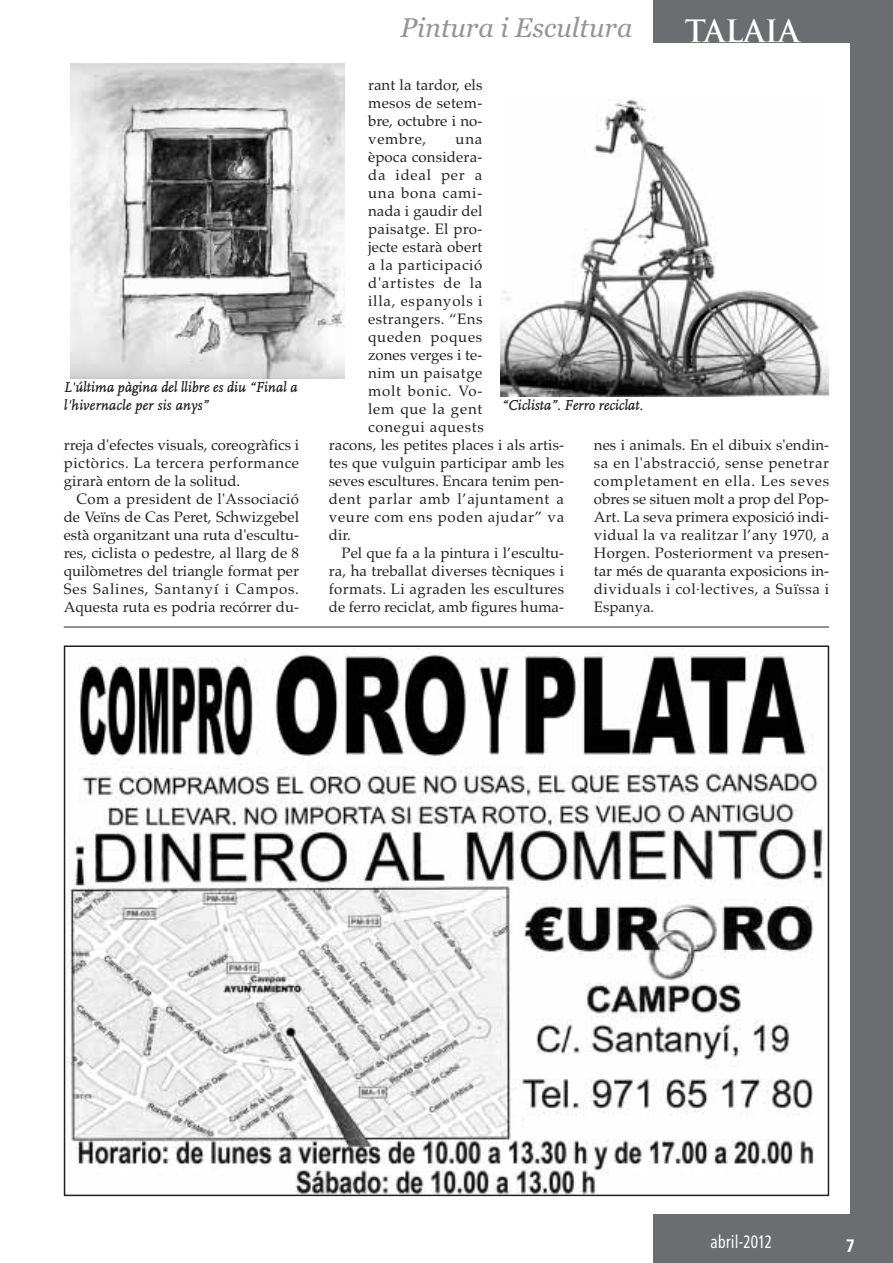
<style>
.page{position:relative;width:893px;height:1263px;background:#fff}
.page>*{position:absolute;margin:0;border:0;box-sizing:border-box;transform-origin:0 0}
.t1{font:700 30px "Trajan";color:#fff}
.t2{font:italic 27px "Georgia";color:#939598}
.t3{font:18px "Transit";color:#fff;scale:.85 1}
.t4{font:700 18px "Transit";color:#fff}
.t5{font:15px/18px "Palatino";letter-spacing:.015em;color:#231f20;text-align:justify}
.t6{font:15px "Palatino";letter-spacing:.05em;color:#231f20}
.t7{font:italic 600 15px/18px "FF Scala";letter-spacing:-.01em;color:#231f20}
.t8{font:15px "Palatino";letter-spacing:.035em;color:#231f20}
.t9{font:15px "Palatino";letter-spacing:.045em;color:#231f20}
</style>
<div class="page">
<div style="left:654px;top:0;width:239px;height:43px;background:#6c6d70"></div>
<div style="left:654px;top:1214px;width:239px;height:49px;background:#6c6d70"></div>
<div style="left:850px;top:0;width:43px;height:1223px;background:#6c6d70"></div>
<img style="left:67px;top:648px;width:756px;height:545px">
<hr style="left:64px;top:627px;width:765px;height:1px;background:#231f20">
<img style="left:70px;top:64px;width:275px;height:314px">
<img style="left:500px;top:97px;width:328px;height:299px">
<p class="t7" style="left:64px;top:380px;width:235px">L'última pàgina del llibre es diu “Final a l'hivernacle per sis anys”</p>
<p class="t5" style="left:64px;top:438px;width:237px">rreja d'efectes visuals, coreogràfics i pictòrics. La tercera performance girarà entorn de la solitud.</p>
<p class="t5" style="left:64px;top:492px;width:237px;text-indent:13px">Com a president de l'Associació de Veïns de Cas Peret, Schwizgebel està organitzant una ruta d'escultu&shy;res, ciclista o pedestre, al llarg de 8 quilòmetres del triangle format per Ses Salines, Santanyí i Campos.<br>Aquesta ruta es podria recórrer du-</p>
<h2 class="t2" style="left:401px;top:16px;width:233px">Pintura i Escultura</h2>
<h1 class="t1" style="left:685px;top:14px;width:116px">TALAIA</h1>
<p class="t5" style="left:368px;top:78px;width:116px">rant la tardor, els mesos de setem&shy;bre, octubre i no&shy;vembre,</p>
<p class="t5" style="left:456px;top:132px;width:28px">una</p>
<p class="t5" style="left:368px;top:150px;width:116px">època considera-</p>
<p class="t6" style="left:368px;top:169px;width:116px">da ideal per a</p>
<p class="t6" style="left:368px;top:187px;width:116px">una bona cami-</p>
<p class="t5" style="left:368px;top:204px;width:116px">nada i gaudir del</p>
<p class="t5" style="left:368px;top:222px;width:116px">paisatge. El pro-</p>
<p class="t5" style="left:368px;top:240px;width:116px">jecte estarà obert</p>
<p class="t8" style="left:368px;top:259px;width:116px">a la participació</p>
<p class="t6" style="left:368px;top:277px;width:116px">d'artistes de la</p>
<p class="t6" style="left:368px;top:295px;width:116px">illa, espanyols i</p>
<p class="t5" style="left:368px;top:312px;width:116px">estrangers. “Ens</p>
<p class="t6" style="left:368px;top:331px;width:116px">queden poques</p>
<p class="t5" style="left:368px;top:348px;width:116px">zones verges i te-</p>
<p class="t8" style="left:368px;top:367px;width:116px">nim un paisatge</p>
<p class="t6" style="left:368px;top:385px;width:116px">molt bonic. Vo-</p>
<p class="t6" style="left:368px;top:403px;width:116px">lem que la gent</p>
<p class="t9" style="left:368px;top:421px;width:117px">conegui aquests</p>
<p class="t5" style="left:329px;top:438px;width:237px">racons, les petites places i als artis-</p>
<p class="t5" style="left:329px;top:456px;width:237px">tes que vulguin participar amb les</p>
<p class="t5" style="left:329px;top:474px;width:237px">seves escultures. Encara tenim pen-</p>
<p class="t6" style="left:329px;top:493px;width:237px">dent parlar amb l’ajuntament a</p>
<p class="t6" style="left:329px;top:511px;width:237px">veure com ens poden ajudar” va</p>
<p class="t5" style="left:329px;top:528px;width:24px">dir.</p>
<p class="t5" style="left:342px;top:546px;width:224px">Pel que fa a la pintura i l’escultu-</p>
<p class="t5" style="left:329px;top:564px;width:237px">ra, ha treballat diverses tècniques i</p>
<p class="t5" style="left:329px;top:582px;width:237px">formats. Li agraden les escultures</p>
<p class="t5" style="left:329px;top:600px;width:237px">de ferro reciclat, amb figures huma-</p>
<p class="t7" style="left:502px;top:398px;width:143px">“Ciclista”. Ferro reciclat.</p>
<p class="t5" style="left:594px;top:438px;width:237px">nes i animals. En el dibuix s'endin&shy;sa en l'abstracció, sense penetrar completament en ella. Les seves obres se situen molt a prop del Pop-Art. La seva primera exposició indi&shy;vidual la va realitzar l’any 1970, a Horgen. Posteriorment va presen&shy;tar més de quaranta exposicions in&shy;dividuals i col·lectives, a Suïssa i Espanya.</p>
<p class="t3" style="left:710px;top:1232px;width:75px">abril-2012</p>
<p class="t4" style="left:846px;top:1237px;width:11px">7</p>
</div>
